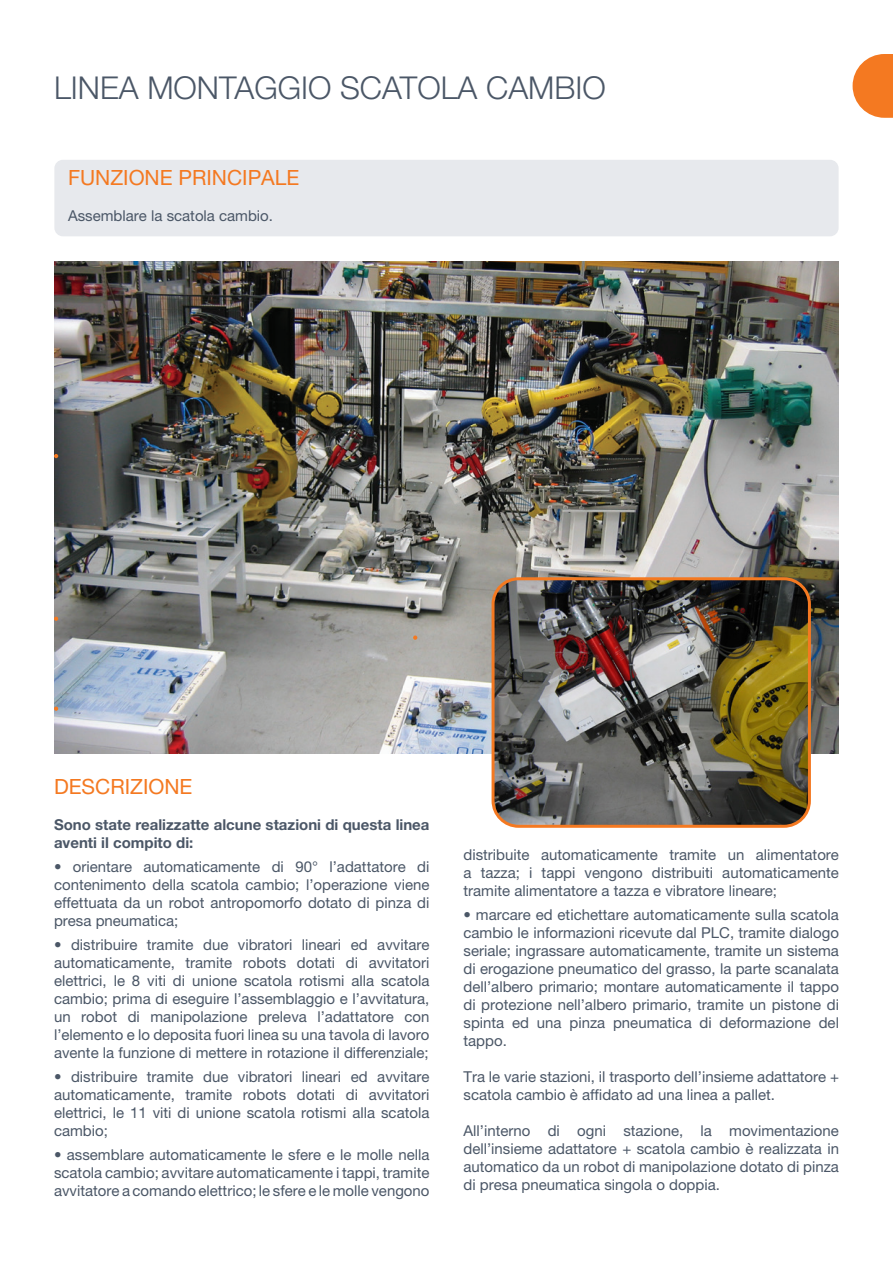
<style>
.page{position:relative;width:893px;height:1263px;background:#fff}
.page>*{position:absolute;margin:0;border:0;box-sizing:border-box;transform-origin:0 0}
.Stile_di_paragrafo_1{font:300 31.5px "Helvetica Neue LT Pro";color:#4b5767}
.Stile_di_paragrafo_1-2{font:21px "Helvetica Neue LT Pro";color:#f47921}
.Stile_di_paragrafo_1-3{font:15px/18px "Helvetica Neue LT Pro";color:#4b5767;text-align:justify}
.Stile_di_paragrafo_1-4{font:700 15px/18px "Helvetica Neue LT Pro";color:#4b5767}
</style>
<div class="page">
<svg style="left:853px;top:54px;width:40px;height:64px"></svg>
<div style="left:54px;top:160px;width:785px;height:76px;background:#e7e9ed;border-radius:9px"></div>
<img style="left:54px;top:262px;width:785px;height:491px">
<svg style="left:54px;top:454px;width:4px;height:4px"></svg>
<svg style="left:54px;top:617px;width:4px;height:4px"></svg>
<svg style="left:54px;top:706px;width:4px;height:5px"></svg>
<svg style="left:413px;top:635px;width:4px;height:5px"></svg>
<img style="left:493px;top:579px;width:316px;height:245px">
<div style="left:492px;top:577px;width:319px;height:251px;border:3px solid #f47921;border-radius:26px"></div>
<p class="Stile_di_paragrafo_1" style="left:54px;top:68px;width:553px">LINEA MONTAGGIO SCATOLA CAMBIO</p>
<p class="Stile_di_paragrafo_1-2" style="left:68px;top:165px;width:233px">FUNZIONE PRINCIPALE</p>
<p class="Stile_di_paragrafo_1-3" style="left:68px;top:207px;width:207px">Assemblare la scatola cambio.</p>
<p class="Stile_di_paragrafo_1-2" style="left:54px;top:774px;width:140px">DESCRIZIONE</p>
<p class="Stile_di_paragrafo_1-4" style="left:54px;top:815px;width:377px">Sono state realizzatte alcune stazioni di questa linea aventi il compito di:</p>
<p class="Stile_di_paragrafo_1-3" style="left:54px;top:857px;width:377px">• orientare automaticamente di 90° l’adattatore di contenimento della scatola cambio; l’operazione viene effettuata da un robot antropomorfo dotato di pinza di presa pneumatica;</p>
<p class="Stile_di_paragrafo_1-3" style="left:54px;top:935px;width:377px">• distribuire tramite due vibratori lineari ed avvitare automaticamente, tramite robots dotati di avvitatori elettrici, le 8 viti di unione scatola rotismi alla scatola cambio; prima di eseguire l’assemblaggio e l’avvitatura, un robot di manipolazione preleva l’adattatore con l’elemento e lo deposita fuori linea su una tavola di lavoro avente la funzione di mettere in rotazione il differenziale;</p>
<p class="Stile_di_paragrafo_1-3" style="left:54px;top:1067px;width:377px">• distribuire tramite due vibratori lineari ed avvitare automaticamente, tramite robots dotati di avvitatori elettrici, le 11 viti di unione scatola rotismi alla scatola cambio;</p>
<p class="Stile_di_paragrafo_1-3" style="left:54px;top:1145px;width:377px">• assemblare automaticamente le sfere e le molle nella scatola cambio; avvitare automaticamente i tappi, tramite avvitatore a comando elettrico; le sfere e le molle vengono</p>
<p class="Stile_di_paragrafo_1-3" style="left:463px;top:845px;width:377px">distribuite automaticamente tramite un alimentatore a tazza; i tappi vengono distribuiti automaticamente tramite alimentatore a tazza e vibratore lineare;</p>
<p class="Stile_di_paragrafo_1-3" style="left:463px;top:905px;width:377px">• marcare ed etichettare automaticamente sulla scatola cambio le informazioni ricevute dal PLC, tramite dialogo seriale; ingrassare automaticamente, tramite un sistema di erogazione pneumatico del grasso, la parte scanalata dell’albero primario; montare automaticamente il tappo di protezione nell’albero primario, tramite un pistone di spinta ed una pinza pneumatica di deformazione del tappo.</p>
<p class="Stile_di_paragrafo_1-3" style="left:463px;top:1067px;width:377px">Tra le varie stazioni, il trasporto dell’insieme adattatore + scatola cambio è affidato ad una linea a pallet.</p>
<p class="Stile_di_paragrafo_1-3" style="left:463px;top:1121px;width:377px">All’interno di ogni stazione, la movimentazione dell’insieme adattatore + scatola cambio è realizzata in automatico da un robot di manipolazione dotato di pinza di presa pneumatica singola o doppia.</p>
</div>
